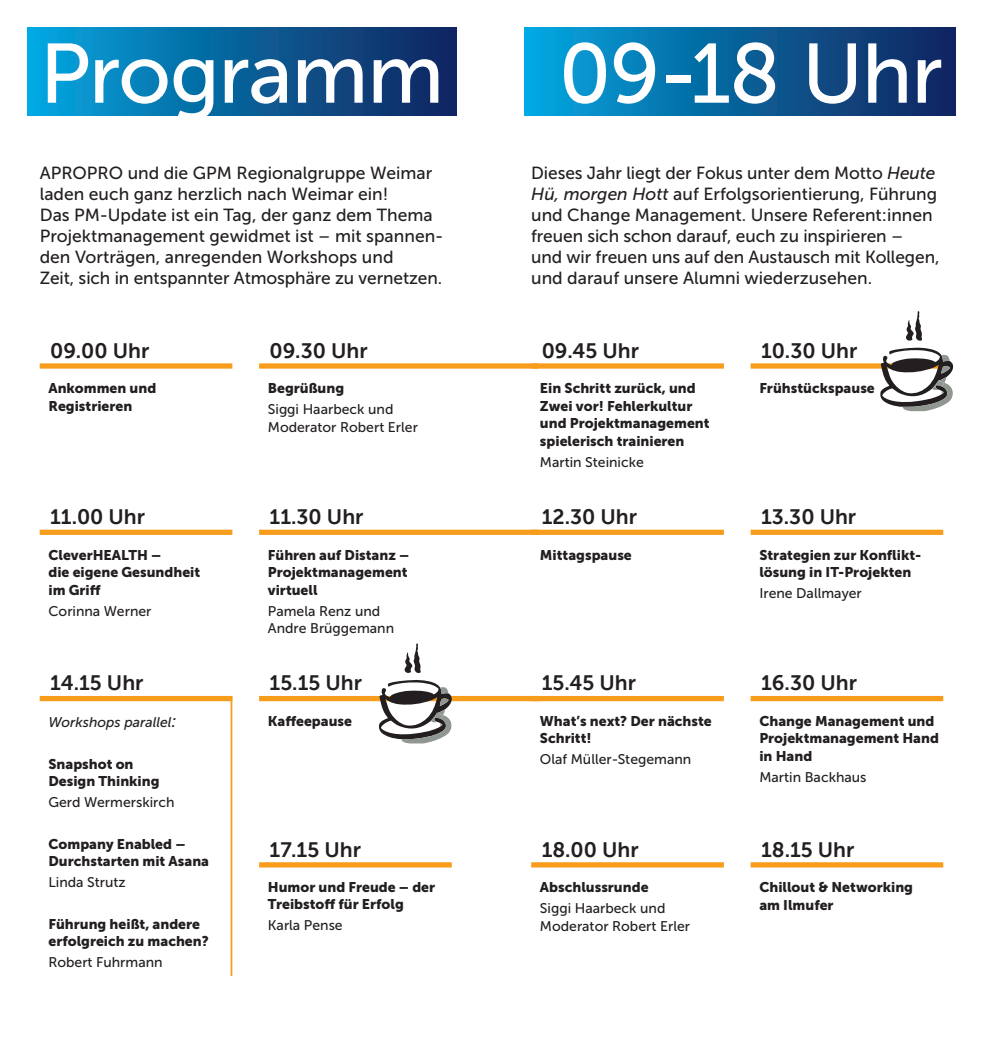
<style>
.page{position:relative;width:983px;height:1042px;background:#fff}
.page>*{position:absolute;margin:0;border:0;box-sizing:border-box;transform-origin:0 0}
.t1{font:84px "Museo Sans 500";letter-spacing:-.015em;color:#fff}
.t2{font:21px "Museo Sans 700";color:#231f20}
.t3{font:17.5px/21px "Museo Sans 500";color:#231f20}
.t4{font:14px/17.5px "Museo Sans 900";color:#231f20}
.t5{font:14px/17.5px "Museo Sans 500";color:#231f20}
.t6{font:italic 14px "Museo Sans 500";color:#231f20}
.s1{font-style:italic}
.s2{font-size:17.5px}
</style>
<div class="page">
<div style="left:27px;top:27px;width:429px;height:88px;background:linear-gradient(to right,#02a5de,#11215b)"></div>
<div style="left:524px;top:27px;width:431px;height:88px;background:linear-gradient(to right,#02a6de,#12215b)"></div>
<div style="left:40px;top:363px;width:192px;height:6px;background:#f89c1c"></div>
<div style="left:531px;top:363px;width:192px;height:6px;background:#f89c1c"></div>
<div style="left:531px;top:696px;width:192px;height:5px;background:#f89c1c"></div>
<div style="left:40px;top:696px;width:192px;height:5px;background:#f89c1c"></div>
<div style="left:40px;top:530px;width:192px;height:5px;background:#f89c1c"></div>
<div style="left:531px;top:530px;width:192px;height:5px;background:#f89c1c"></div>
<div style="left:531px;top:862px;width:192px;height:5px;background:#f89c1c"></div>
<div style="left:259px;top:862px;width:192px;height:5px;background:#f89c1c"></div>
<div style="left:259px;top:363px;width:279px;height:6px;background:#f89c1c"></div>
<div style="left:750px;top:363px;width:193px;height:6px;background:#f89c1c"></div>
<div style="left:750px;top:696px;width:193px;height:5px;background:#f89c1c"></div>
<div style="left:259px;top:696px;width:279px;height:5px;background:#f89c1c"></div>
<div style="left:259px;top:530px;width:279px;height:5px;background:#f89c1c"></div>
<div style="left:750px;top:530px;width:193px;height:5px;background:#f89c1c"></div>
<div style="left:750px;top:862px;width:193px;height:5px;background:#f89c1c"></div>
<svg style="left:404px;top:643px;width:17px;height:30px"></svg>
<svg style="left:378px;top:680px;width:75px;height:63px"></svg>
<svg style="left:906px;top:311px;width:16px;height:30px"></svg>
<svg style="left:879px;top:347px;width:75px;height:64px"></svg>
<hr style="left:230px;top:696px;width:2px;height:280px;background:#f89c1c">
<h1 class="t1" style="left:40px;top:28px;width:406px">Programm</h1>
<h1 class="t1" style="left:558px;top:28px;width:385px">09-18 Uhr</h1>
<p class="t3" style="left:40px;top:163px;width:405px">APROPRO und die GPM Regionalgruppe Weimar laden euch ganz herzlich nach Weimar ein!<br>Das PM-Update ist ein Tag, der ganz dem Thema Projektmanagement gewidmet ist – mit spannen&shy;den Vorträgen, anregenden Workshops und<br>Zeit, sich in entspannter Atmosphäre zu vernetzen.</p>
<p class="t3" style="left:531px;top:163px;width:409px">Dieses Jahr liegt der Fokus unter dem Motto <span class="s1">Heute Hü, morgen Hott</span> auf Erfolgsorientierung, Führung und Change Management. Unsere Referent:innen freuen sich schon darauf, euch zu inspirieren –<br>und wir freuen uns auf den Austausch mit Kollegen, und darauf unsere Alumni wiederzusehen.</p>
<h2 class="t2" style="left:50px;top:339px;width:100px">09.00 Uhr</h2>
<h2 class="t2" style="left:269px;top:339px;width:99px">09.30 Uhr</h2>
<h2 class="t2" style="left:541px;top:339px;width:99px">09.45 Uhr</h2>
<h2 class="t2" style="left:761px;top:339px;width:98px">10.30 Uhr</h2>
<p class="t4" style="left:48px;top:380px;width:109px">Ankommen und<br>Registrieren</p>
<p class="t4" style="left:268px;top:380px;width:78px">Begrüßung</p>
<p class="t5" style="left:268px;top:401px;width:151px">Siggi Haarbeck und<br>Moderator Robert Erler</p>
<p class="t4" style="left:540px;top:380px;width:171px">Ein Schritt zurück, und<br>Zwei vor! Fehlerkultur und Projektmanagement spielerisch trainieren</p>
<p class="t5" style="left:540px;top:453px;width:105px">Martin Steinicke</p>
<p class="t4" style="left:759px;top:380px;width:117px">Frühstückspause</p>
<h2 class="t2" style="left:50px;top:505px;width:96px">11.00 Uhr</h2>
<h2 class="t2" style="left:269px;top:505px;width:95px">11.30 Uhr</h2>
<h2 class="t2" style="left:541px;top:505px;width:97px">12.30 Uhr</h2>
<h2 class="t2" style="left:761px;top:505px;width:97px">13.30 Uhr</h2>
<p class="t4" style="left:48px;top:546px;width:114px">CleverHEALTH –</p>
<p class="t4" style="left:540px;top:546px;width:93px">Mittagspause</p>
<p class="t4" style="left:48px;top:563px;width:153px">die eigene Gesundheit im Griff</p>
<p class="t5" style="left:48px;top:602px;width:104px">Corinna Werner</p>
<p class="t4" style="left:268px;top:546px;width:143px">Führen auf Distanz –<br>Projektmanagement virtuell</p>
<p class="t5" style="left:268px;top:602px;width:128px">Pamela Renz und<br>Andre Brüggemann</p>
<p class="t4" style="left:759px;top:546px;width:164px">Strategien zur Konflikt&shy;lösung in IT-Projekten</p>
<p class="t5" style="left:759px;top:585px;width:104px">Irene Dallmayer</p>
<h2 class="t2" style="left:50px;top:671px;width:95px">14.15 Uhr</h2>
<h2 class="t2" style="left:269px;top:671px;width:94px">15.15 Uhr</h2>
<h2 class="t2" style="left:541px;top:671px;width:96px">15.45 Uhr</h2>
<h2 class="t2" style="left:761px;top:671px;width:97px">16.30 Uhr</h2>
<p class="t6" style="left:48px;top:714px;width:130px">Workshops parallel<span class="s2">:</span></p>
<p class="t4" style="left:48px;top:755px;width:113px">Snapshot on<br>Design Thinking</p>
<p class="t5" style="left:48px;top:793px;width:127px">Gerd Wermerskirch</p>
<p class="t4" style="left:48px;top:836px;width:162px;line-height:16.8px">Company Enabled –<br>Durchstarten mit Asana</p>
<p class="t5" style="left:48px;top:873px;width:79px">Linda Strutz</p>
<p class="t4" style="left:48px;top:915px;width:162px;line-height:16.8px">Führung heißt, andere erfolgreich zu machen?</p>
<p class="t5" style="left:48px;top:953px;width:116px">Robert Fuhrmann</p>
<p class="t4" style="left:540px;top:712px;width:173px">What’s next? Der nächste<br>Schritt!</p>
<p class="t5" style="left:540px;top:751px;width:153px">Olaf Müller-Stegemann</p>
<p class="t4" style="left:268px;top:712px;width:86px">Kaffeepause</p>
<p class="t4" style="left:759px;top:712px;width:181px">Change Management und<br>Projektmanagement Hand in Hand</p>
<p class="t5" style="left:759px;top:768px;width:109px">Martin Backhaus</p>
<h2 class="t2" style="left:269px;top:838px;width:93px">17.15 Uhr</h2>
<h2 class="t2" style="left:541px;top:838px;width:98px">18.00 Uhr</h2>
<p class="t4" style="left:268px;top:879px;width:169px;line-height:16.8px">Humor und Freude – der<br>Treibstoff für Erfolg</p>
<p class="t5" style="left:268px;top:916px;width:76px">Karla Pense</p>
<p class="t4" style="left:540px;top:878px;width:110px">Abschlussrunde</p>
<p class="t5" style="left:540px;top:900px;width:151px">Siggi Haarbeck und<br>Moderator Robert Erler</p>
<h2 class="t2" style="left:761px;top:838px;width:95px">18.15 Uhr</h2>
<p class="t4" style="left:759px;top:878px;width:155px">Chillout &amp; Networking am Ilmufer</p>
</div>
